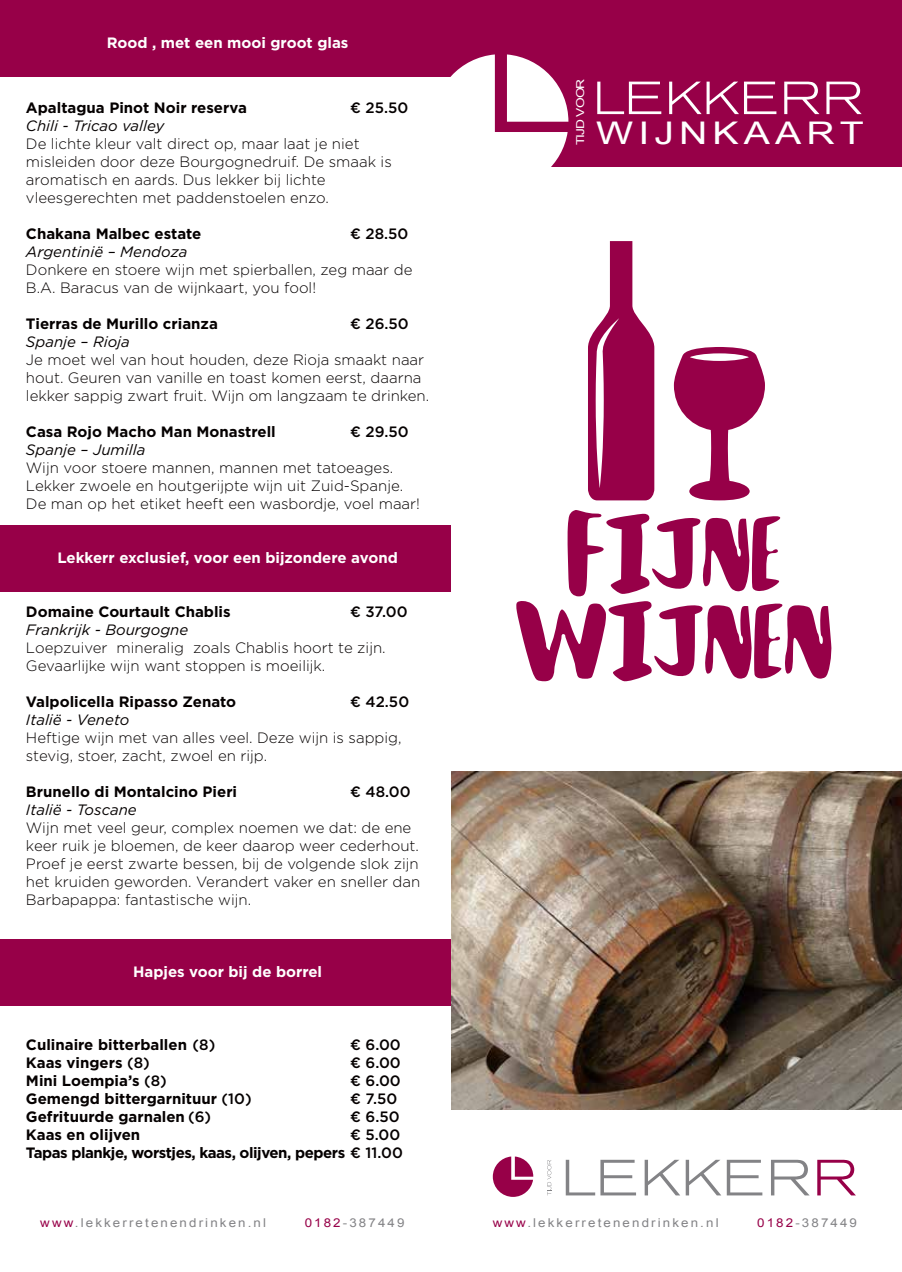
<style>
.page{position:relative;width:902px;height:1272px;background:#fff}
.page>*{position:absolute;margin:0;border:0;box-sizing:border-box;transform-origin:0 0}
.t1{font:129.9px "Mix Brush";color:#970048}
.t2{font:31.2px "Arial";letter-spacing:.13em;color:#fff;scale:1.26 1}
.t3{font:300 15px/18px "Gotham";color:#050000}
.t4{font:700 15px "Gotham";color:#050000}
.t5{font:italic 15px "Gotham";color:#050000}
.t6{font:700 15px "Gotham";color:#fff}
.t7{font:500 15px "Gotham";color:#050000}
.t8{font:700 15px/18px "Gotham";letter-spacing:-.03em;color:#050000;text-align:right}
.t9{font:12.15px "Arial";letter-spacing:.16em;color:#838386;scale:1.1 1}
.t10{font:10.95px "Arial";letter-spacing:-.06em;color:#fff;scale:1.26 1}
.s1{font-weight:500}
.s2{color:#970048}
</style>
<div class="page">
<div style="left:0;top:0;width:451px;height:77px;background:#970048"></div>
<div style="left:0;top:525px;width:451px;height:67px;background:#970048"></div>
<div style="left:0;top:939px;width:451px;height:67px;background:#970048"></div>
<svg style="left:565px;top:1159px;width:71px;height:36px"></svg>
<svg style="left:644px;top:1159px;width:118px;height:36px"></svg>
<svg style="left:771px;top:1159px;width:38px;height:36px"></svg>
<svg style="left:817px;top:1159px;width:38px;height:36px"></svg>
<svg style="left:547px;top:1160px;width:4px;height:35px"></svg>
<svg style="left:492px;top:1156px;width:41px;height:40px"></svg>
<div style="left:451px;top:0;width:450px;height:167px;background:#970048"></div>
<svg style="left:451px;top:54px;width:117px;height:113px"></svg>
<svg style="left:597px;top:82px;width:64px;height:32px"></svg>
<svg style="left:669px;top:82px;width:107px;height:32px"></svg>
<svg style="left:784px;top:82px;width:35px;height:32px"></svg>
<svg style="left:826px;top:82px;width:35px;height:32px"></svg>
<svg style="left:588px;top:241px;width:66px;height:259px"></svg>
<svg style="left:673px;top:347px;width:92px;height:153px"></svg>
<img style="left:451px;top:771px;width:450px;height:338px">
<p class="t6" style="left:107px;top:33px;width:243px">Rood , met een mooi groot glas</p>
<p class="t4" style="left:26px;top:98px;width:222px">Apaltagua Pinot Noir reserva</p>
<p class="t7" style="left:350px;top:98px;width:60px">€ 25.50</p>
<p class="t5" style="left:26px;top:116px;width:140px">Chili - Tricao valley</p>
<p class="t3" style="left:26px;top:134px;width:367px">De lichte kleur valt direct op, maar laat je niet misleiden door deze Bourgognedruif. De smaak is aromatisch en aards. Dus lekker bij lichte vleesgerechten met paddenstoelen enzo.</p>
<p class="t4" style="left:26px;top:224px;width:177px">Chakana Malbec estate</p>
<p class="t7" style="left:350px;top:224px;width:60px">€ 28.50</p>
<p class="t5" style="left:26px;top:242px;width:163px">Argentinië – Mendoza</p>
<p class="t3" style="left:26px;top:260px;width:388px">Donkere en stoere wijn met spierballen, zeg maar de<br>B.A. Baracus van de wijnkaart, you fool!</p>
<p class="t4" style="left:26px;top:314px;width:193px">Tierras de Murillo crianza</p>
<p class="t7" style="left:350px;top:314px;width:60px">€ 26.50</p>
<p class="t5" style="left:26px;top:332px;width:105px">Spanje – Rioja</p>
<p class="t3" style="left:26px;top:350px;width:404px">Je moet wel van hout houden, deze Rioja smaakt naar hout. Geuren van vanille en toast komen eerst, daarna lekker sappig zwart fruit. Wijn om langzaam te drinken.</p>
<p class="t4" style="left:26px;top:422px;width:251px">Casa Rojo Macho Man Monastrell</p>
<p class="t7" style="left:350px;top:422px;width:60px">€ 29.50</p>
<p class="t5" style="left:26px;top:440px;width:121px">Spanje – Jumilla</p>
<p class="t3" style="left:26px;top:458px;width:395px">Wijn voor stoere mannen, mannen met tatoeages.<br>Lekker zwoele en houtgerijpte wijn uit Zuid-Spanje.<br>De man op het etiket heeft een wasbordje, voel maar!</p>
<p class="t6" style="left:57px;top:548px;width:342px">Lekkerr exclusief, voor een bijzondere avond</p>
<p class="t4" style="left:26px;top:602px;width:206px">Domaine Courtault Chablis</p>
<p class="t7" style="left:350px;top:602px;width:59px">€ 37.00</p>
<p class="t5" style="left:26px;top:620px;width:164px">Frankrijk - Bourgogne</p>
<p class="t3" style="left:26px;top:638px;width:361px">Loepzuiver mineralig zoals Chablis hoort te zijn.<br>Gevaarlijke wijn want stoppen is moeilijk.</p>
<p class="t4" style="left:26px;top:692px;width:212px">Valpolicella Ripasso Zenato</p>
<p class="t7" style="left:350px;top:692px;width:60px">€ 42.50</p>
<p class="t5" style="left:26px;top:710px;width:105px">Italië - Veneto</p>
<p class="t3" style="left:26px;top:728px;width:377px">Heftige wijn met van alles veel. Deze wijn is sappig, stevig, stoer, zacht, zwoel en rijp.</p>
<p class="t4" style="left:26px;top:782px;width:213px">Brunello di Montalcino Pieri</p>
<p class="t7" style="left:350px;top:782px;width:62px">€ 48.00</p>
<p class="t5" style="left:26px;top:800px;width:112px">Italië - Toscane</p>
<p class="t3" style="left:26px;top:818px;width:396px">Wijn met veel geur, complex noemen we dat: de ene keer ruik je bloemen, de keer daarop weer cederhout.<br>Proef je eerst zwarte bessen, bij de volgende slok zijn het kruiden geworden. Verandert vaker en sneller dan Barbapappa: fantastische wijn.</p>
<p class="t6" style="left:133px;top:962px;width:191px">Hapjes voor bij de borrel</p>
<p class="t4" style="left:26px;top:1034px;width:191px">Culinaire bitterballen <span class="s1">(8)</span></p>
<p class="t7" style="left:350px;top:1034px;width:52px">€ 6.00</p>
<p class="t4" style="left:26px;top:1052px;width:125px">Kaas vingers <span class="s1">(8)</span></p>
<p class="t7" style="left:350px;top:1052px;width:52px">€ 6.00</p>
<p class="t4" style="left:26px;top:1070px;width:142px">Mini Loempia’s <span class="s1">(8)</span></p>
<p class="t7" style="left:350px;top:1070px;width:52px">€ 6.00</p>
<p class="t4" style="left:26px;top:1088px;width:227px">Gemengd bittergarnituur <span class="s1">(10)</span></p>
<p class="t7" style="left:350px;top:1088px;width:49px">€ 7.50</p>
<p class="t4" style="left:26px;top:1106px;width:187px">Gefrituurde garnalen <span class="s1">(6)</span></p>
<p class="t7" style="left:350px;top:1106px;width:51px">€ 6.50</p>
<p class="t4" style="left:26px;top:1124px;width:116px">Kaas en olijven</p>
<p class="t8" style="left:26px;top:1125px;width:378px"><span class="s1">€ 5.00<br></span>Tapas plankje, worstjes, kaas, olijven, pepers <span class="s1">€ 11.00</span></p>
<p class="t9" style="left:40px;top:1215px;width:207px"><span class="s2">www</span>.lekkerretenendrinken.nl</p>
<p class="t9" style="left:304px;top:1214px;width:92px"><span class="s2">0182</span>-387449</p>
<p class="t10" style="left:573px;top:145px;width:54px;rotate:-90deg">TIJD VOOR</p>
<h2 class="t2" style="left:596px;top:113px;width:214px">WIJNKAART</h2>
<h1 class="t1" style="left:566px;top:490px;width:217px">Fijne</h1>
<h1 class="t1" style="left:515px;top:577px;width:319px">Wijnen</h1>
<p class="t9" style="left:492px;top:1215px;width:207px"><span class="s2">www</span>.lekkerretenendrinken.nl</p>
<p class="t9" style="left:757px;top:1214px;width:92px"><span class="s2">0182</span>-387449</p>
</div>
